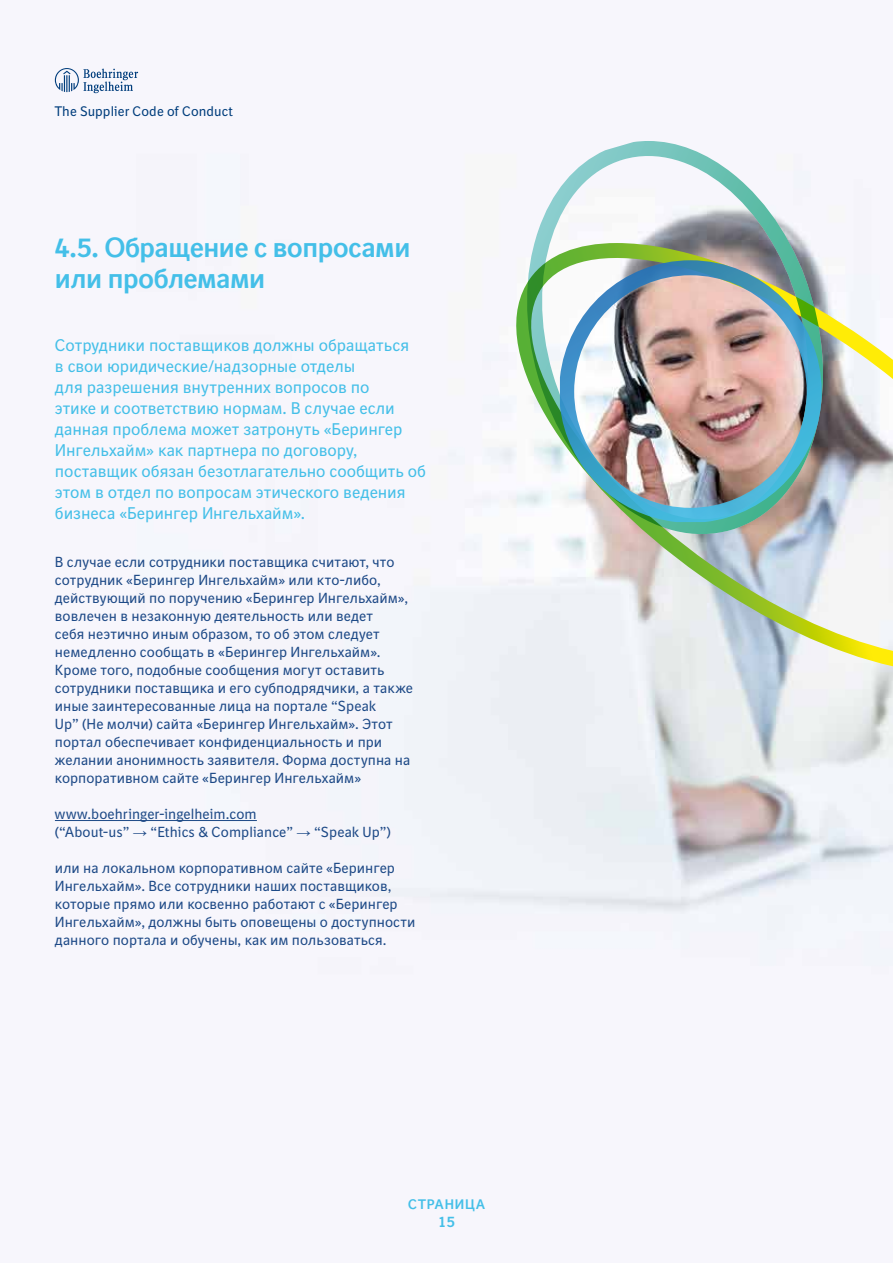
<style>
.page{position:relative;width:893px;height:1263px;background:#fff}
.page>*{position:absolute;margin:0;border:0;box-sizing:border-box;transform-origin:0 0}
.t1{font:700 27px/31.5px "BI Sans NEXT";letter-spacing:-.01em;color:#44bfe8}
.t2{font:16.5px/21px "BI Sans NEXT";letter-spacing:-.005em;color:#44bfe8}
.t3{font:700 15px "BI Sans NEXT";color:#44bfe8}
.t4{font:14.25px/18px "BI Sans NEXT";color:#1e4a87}
.t5{font:13.5px "BI Sans NEXT";letter-spacing:.005em;color:#003d7c}
.t6{font:700 13.5px "BI Sans NEXT";letter-spacing:.07em;color:#44bfe8}
.s1{font-family:"Arial"}
</style>
<div class="page">
<img style="left:54px;top:72px;width:839px;height:902px">
<svg style="left:507px;top:243px;width:386px;height:423px"></svg>
<svg style="left:523px;top:140px;width:304px;height:401px"></svg>
<img style="left:560px;top:260px;width:262px;height:262px">
<hr style="left:55px;top:820px;width:202px;height:1px;background:#1e4a87">
<svg style="left:55px;top:68px;width:83px;height:25px"></svg>
<p class="t5" style="left:55px;top:103px;width:180px">The Supplier Code of Conduct</p>
<h1 class="t1" style="left:55px;top:231px;width:357px">4.5. Обращение с вопросами или проблемами</h1>
<p class="t2" style="left:55px;top:335px;width:373px">Сотрудники поставщиков должны обращаться<br>в свои юридические/надзорные отделы<br>для разрешения внутренних вопросов по<br>этике и соответствию нормам. В случае если данная проблема может затронуть «Берингер Ингельхайм» как партнера по договору, поставщик обязан безотлагательно сообщить об этом в отдел по вопросам этического ведения бизнеса «Берингер Ингельхайм».</p>
<p class="t4" style="left:55px;top:553px;width:360px">В случае если сотрудники поставщика считают, что сотрудник «Берингер Ингельхайм» или кто-либо, действующий по поручению «Берингер Ингельхайм», вовлечен в незаконную деятельность или ведет<br>себя неэтично иным образом, то об этом следует немедленно сообщать в «Берингер Ингельхайм».<br>Кроме того, подобные сообщения могут оставить сотрудники поставщика и его субподрядчики, а также иные заинтересованные лица на портале “Speak<br>Up” (Не молчи) сайта «Берингер Ингельхайм». Этот портал обеспечивает конфиденциальность и при желании анонимность заявителя. Форма доступна на корпоративном сайте «Берингер Ингельхайм»</p>
<p class="t4" style="left:55px;top:805px;width:338px">www.boehringer-ingelheim.com<br>(“About-us” <span class="s1">→</span> “Ethics &amp; Compliance” <span class="s1">→</span> “Speak Up”)</p>
<p class="t4" style="left:55px;top:859px;width:362px">или на локальном корпоративном сайте «Берингер Ингельхайм». Все сотрудники наших поставщиков, которые прямо или косвенно работают с «Берингер Ингельхайм», должны быть оповещены о доступности данного портала и обучены, как им пользоваться.</p>
<p class="t6" style="left:408px;top:1196px;width:78px">СТРАНИЦА</p>
<p class="t3" style="left:438px;top:1212px;width:18px">15</p>
</div>
